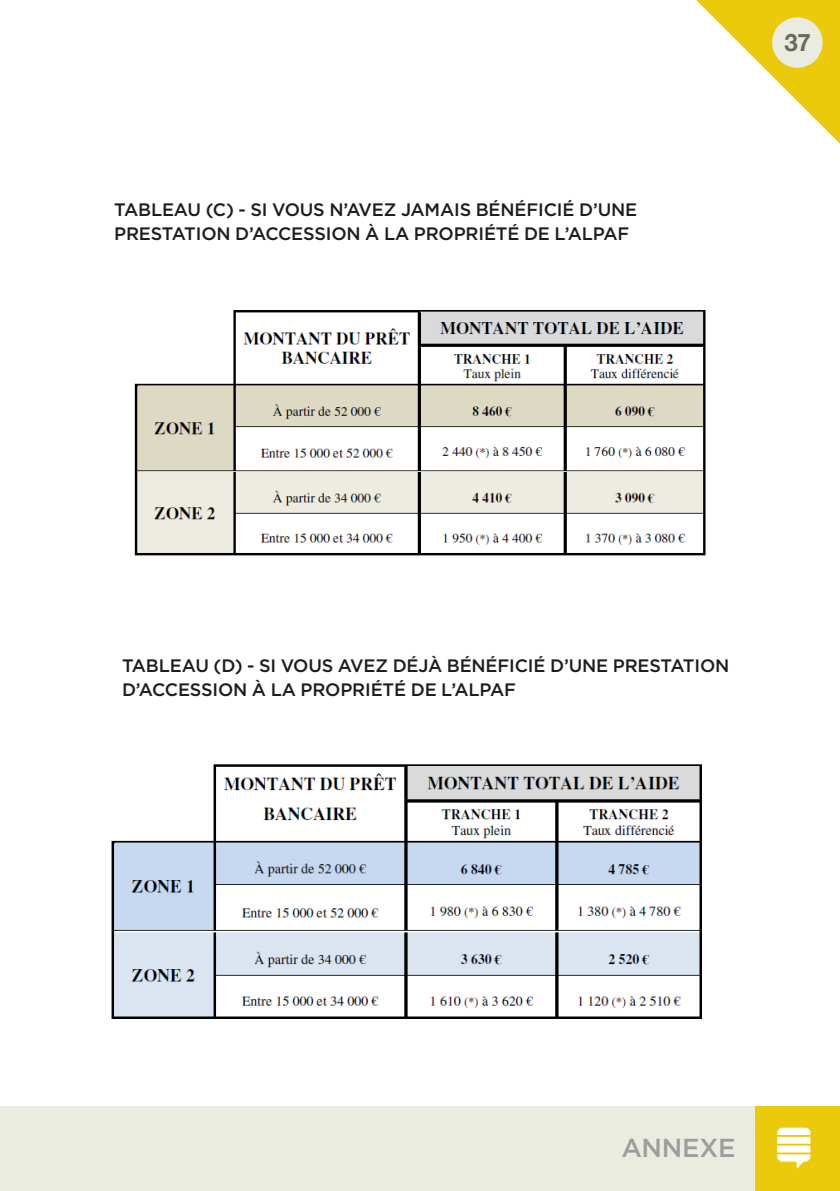
<style>
.page{position:relative;width:840px;height:1191px;background:#fff}
.page>*{position:absolute;margin:0;border:0;box-sizing:border-box;transform-origin:0 0}
.t1{font:500 26px "Gotham";letter-spacing:-.01em;color:#9d9d9d}
.t2{font:700 24px "Helvetica Neue";color:#68695f}
.TITRE_NV2{font:500 18px/24px "Gotham";letter-spacing:-.01em;color:#1d1d1b}
</style>
<div class="page">
<svg style="left:696px;top:0;width:143px;height:143px"></svg>
<div style="left:771px;top:17px;width:51px;height:51px;background:#ebece0;border-radius:50%"></div>
<div style="left:0;top:1106px;width:839px;height:85px;background:#ebece0"></div>
<div style="left:754px;top:1106px;width:85px;height:85px;background:#ebca0b"></div>
<img style="left:134px;top:310px;width:572px;height:246px">
<img style="left:111px;top:764px;width:591px;height:255px">
<p class="TITRE_NV2" style="left:114px;top:197px;width:524px">TABLEAU (C) - SI VOUS N’AVEZ JAMAIS BÉNÉFICIÉ D’UNE<br>PRESTATION D’ACCESSION À LA PROPRIÉTÉ DE L’ALPAF</p>
<h2 class="t2" style="left:784px;top:23px;width:28px">37</h2>
<p class="TITRE_NV2" style="left:122px;top:653px;width:608px">TABLEAU (D) - SI VOUS AVEZ DÉJÀ BÉNÉFICIÉ D’UNE PRESTATION<br>D’ACCESSION À LA PROPRIÉTÉ DE L’ALPAF</p>
<h1 class="t1" style="left:621px;top:1130px;width:116px">ANNEXE</h1>
</div>
